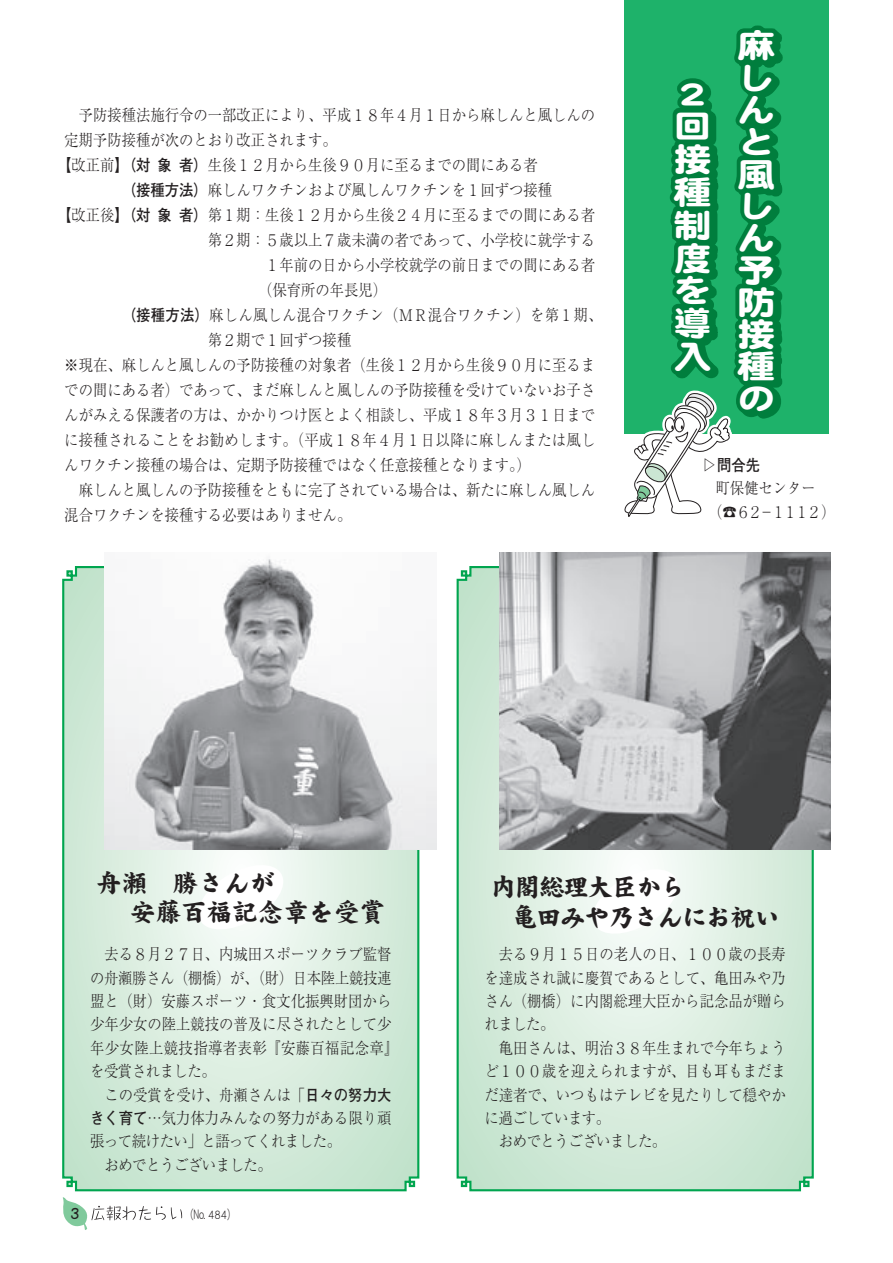
<style>
.page{position:relative;width:893px;height:1263px;background:#fff}
.page>*{position:absolute;margin:0;border:0;box-sizing:border-box;transform-origin:0 0}
.t1{font:32.85px/32.1px "DF Maru Gothic Std W9";color:#fff;scale:1.16 1}
.t2{font:25.5px/29.7px "DF Kai Sho Std W12";letter-spacing:-.05em;color:#231f20}
.t3{font:25.5px/29.7px "DF Kai Sho Std W12";color:#231f20}
.t4{font:300 15.9px/23.4px "Ryumin Pro";color:#231f20;scale:.9 1}
.t5{font:300 15.9px "Ryumin Pro";letter-spacing:-.03em;color:#231f20;scale:.9 1}
.t6{font:700 15.9px "Futo Go B101 Pro";color:#231f20;scale:.9 1}
.t7{font:15.9px "DFPOP Stencil Std W7";color:#231f20;scale:.9 1}
.t8{font:12.75px "DF Maru Gothic Std W3";color:#231f20;scale:.9 1}
.s1{font-family:"Futo Go B101 Pro";font-weight:700}
</style>
<div class="page">
<div style="left:624px;top:0;width:204px;height:434px;background:#1eb26a"></div>
<svg style="left:62px;top:566px;width:358px;height:626px;background:#d1e9d8"></svg>
<img style="left:105px;top:559px;width:331px;height:291px">
<svg style="left:624px;top:25px;width:159px;height:492px"></svg>
<svg style="left:456px;top:566px;width:358px;height:626px;background:#d1e9d8"></svg>
<img style="left:499px;top:552px;width:332px;height:298px">
<svg style="left:188px;top:852px;width:106px;height:91px"></svg>
<svg style="left:582px;top:856px;width:106px;height:91px"></svg>
<svg style="left:62px;top:1197px;width:120px;height:33px"></svg>
<p class="t4" style="left:79px;top:102px;width:576px">予防接種法施行令の一部改正により、平成１８年４月１日から麻しんと風しんの</p>
<p class="t4" style="left:64px;top:127px;width:304px">定期予防接種が次のとおり改正されます。</p>
<p class="t4" style="left:179px;top:152px;width:400px"><span class="s1">者）</span>生後１２月から生後９０月に至るまでの間にある者</p>
<p class="t4" style="left:57px;top:152px;width:105px">【改正前】<span class="s1">（対</span></p>
<p class="t4" style="left:122px;top:177px;width:480px"><span class="s1">（接種方法）</span>麻しんワクチンおよび風しんワクチンを１回ずつ接種</p>
<p class="t4" style="left:179px;top:202px;width:464px"><span class="s1">者）</span>第１期：生後１２月から生後２４月に至るまでの間にある者</p>
<p class="t6" style="left:158px;top:153px;width:17px">象</p>
<p class="t4" style="left:57px;top:202px;width:105px">【改正後】<span class="s1">（対</span></p>
<p class="t6" style="left:158px;top:202px;width:17px">象</p>
<p class="t4" style="left:208px;top:227px;width:432px">第２期：５歳以上７歳未満の者であって、小学校に就学する</p>
<p class="t4" style="left:265px;top:252px;width:368px">１年前の日から小学校就学の前日までの間にある者</p>
<p class="t4" style="left:258px;top:277px;width:145px">（保育所の年長児(</p>
<p class="t4" style="left:122px;top:302px;width:536px"><span class="s1">（接種方法）</span>麻しん風しん混合ワクチン（ＭＲ混合ワクチン）を第１期、</p>
<p class="t4" style="left:208px;top:327px;width:161px">第２期で１回ずつ接種</p>
<p class="t4" style="left:64px;top:352px;width:591px">※現在、麻しんと風しんの予防接種の対象者（生後１２月から生後９０月に至るま</p>
<p class="t4" style="left:64px;top:377px;width:591px">での間にある者）であって、まだ麻しんと風しんの予防接種を受けていないお子さ</p>
<p class="t4" style="left:64px;top:402px;width:591px">んがみえる保護者の方は、かかりつけ医とよく相談し、平成１８年３月３１日まで</p>
<p class="t4" style="left:64px;top:427px;width:592px">に接種されることをお勧めします。（平成１８年４月１日以降に麻しんまたは風し</p>
<p class="t4" style="left:64px;top:452px;width:520px">んワクチン接種の場合は、定期予防接種ではなく任意接種となります (。</p>
<p class="t4" style="left:79px;top:477px;width:576px">麻しんと風しんの予防接種をともに完了されている場合は、新たに麻しん風しん</p>
<p class="t4" style="left:64px;top:502px;width:320px">混合ワクチンを接種する必要はありません。</p>
<h1 class="t1" style="left:673px;top:77px;width:28px">２</h1>
<h1 class="t1" style="left:673px;top:109px;width:33px;line-height:32.8px;text-align:justify">回接種制度を導入</h1>
<h1 class="t1" style="left:737px;top:29px;width:34px">麻しんと風しん予防接種の</h1>
<p class="t6" style="left:717px;top:452px;width:49px">問合先</p>
<p class="t6" style="left:696px;top:472px;width:17px;rotate:-90deg">▽</p>
<p class="t4" style="left:708px;top:475px;width:143px;text-indent:7px">町保健センター（☎６２－１１１２）</p>
<h2 class="t3" style="left:130px;top:867px;width:257px;text-indent:-34px">舟瀬　勝さんが<br>安藤百福記念章を受賞</h2>
<h2 class="t2" style="left:512px;top:871px;width:269px;text-indent:-21px">内閣総理大臣から<br>亀田みや乃さんにお祝い</h2>
<p class="t4" style="left:90px;top:941px;width:344px;text-indent:14px">去る８月２７日、内城田スポーツクラブ監督の舟瀬勝さん（棚橋）が、（財）日本陸上競技連盟と（財）安藤スポーツ・食文化振興財団から少年少女の陸上競技の普及に尽されたとして少年少女陸上競技指導者表彰『安藤百福記念章『を受賞されました。</p>
<p class="t4" style="left:104px;top:1081px;width:320px">この受賞を受け、舟瀬さんは「<span class="s1">日々の努力大</span></p>
<p class="t4" style="left:90px;top:1105px;width:336px"><span class="s1">きく育て</span>…気力体力みんなの努力がある限り頑</p>
<p class="t5" style="left:90px;top:1129px;width:280px">張って続けたい」と語ってくれました。</p>
<p class="t5" style="left:104px;top:1152px;width:188px">おめでとうございました。</p>
<p class="t7" style="left:70px;top:1205px;width:12px">3</p>
<p class="t8" style="left:182px;top:1207px;width:64px">)No 484(</p>
<p class="t4" style="left:484px;top:941px;width:336px;text-align:justify;text-indent:14px">去る９月１５日の老人の日、１００歳の長寿を達成され誠に慶賀であるとして、亀田みや乃さん（棚橋）に内閣総理大臣から記念品が贈られました。</p>
<p class="t4" style="left:499px;top:1035px;width:320px">亀田さんは、明治３８年生まれで今年ちょう</p>
<p class="t4" style="left:484px;top:1058px;width:336px">ど１００歳を迎えられますが、目も耳もまだま</p>
<p class="t4" style="left:484px;top:1081px;width:336px">だ達者で、いつもはテレビを見たりして穏やか</p>
<p class="t5" style="left:484px;top:1105px;width:141px">に過ごしています。</p>
<p class="t5" style="left:499px;top:1129px;width:188px">おめでとうございました。</p>
</div>
